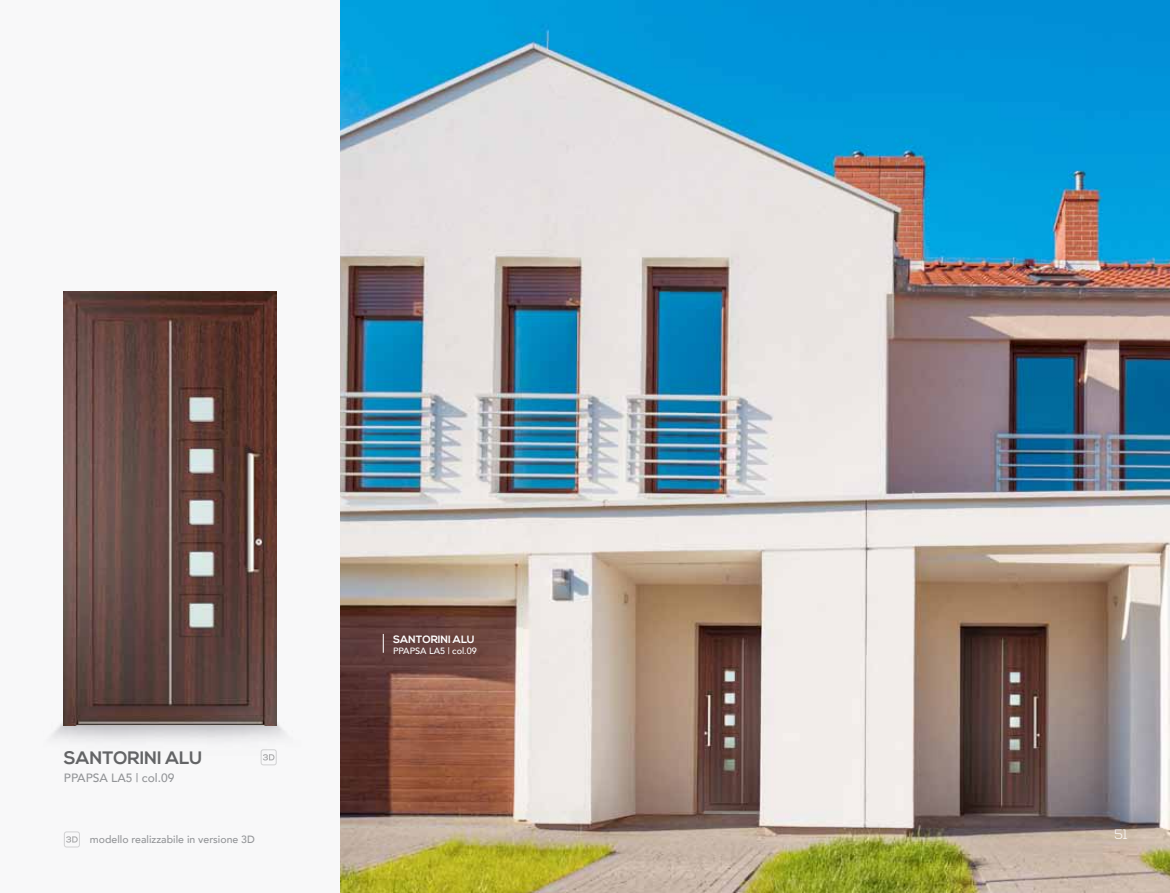
<style>
.page{position:relative;width:1170px;height:893px;background:#fff}
.page>*{position:absolute;margin:0;border:0;box-sizing:border-box;transform-origin:0 0}
.t1{font:700 18px "Nexa";color:#636466}
.t2{font:300 13.5px "Nexa";color:#fff}
.t3{font:500 12px "Avenir";color:#939598}
.t4{font:700 10.65px "Nexa";color:#fff}
.t5{font:500 10.5px "Avenir";color:#939598}
.t6{font:500 9.15px "Avenir";color:#fff}
</style>
<div class="page">
<div style="left:0;top:0;width:1169px;height:893px;background:#f8f8f9"></div>
<img style="left:52px;top:291px;width:233px;height:450px">
<img style="left:64px;top:291px;width:213px;height:434px">
<svg style="left:64px;top:831px;width:16px;height:16px"></svg>
<img style="left:340px;top:0;width:829px;height:893px">
<svg style="left:383px;top:634px;width:1px;height:19px"></svg>
<svg style="left:260px;top:749px;width:17px;height:16px"></svg>
<h1 class="t1" style="left:64px;top:747px;width:140px">SANTORINI ALU</h1>
<p class="t3" style="left:64px;top:770px;width:112px">PPAPSA LA5 | col.09</p>
<p class="t4" style="left:393px;top:633px;width:83px">SANTORINI ALU</p>
<p class="t6" style="left:393px;top:645px;width:85px">PPAPSA LA5 | col.09</p>
<p class="t5" style="left:90px;top:833px;width:166px">modello realizzabile in versione 3D</p>
<p class="t2" style="left:1114px;top:827px;width:15px">51</p>
</div>
